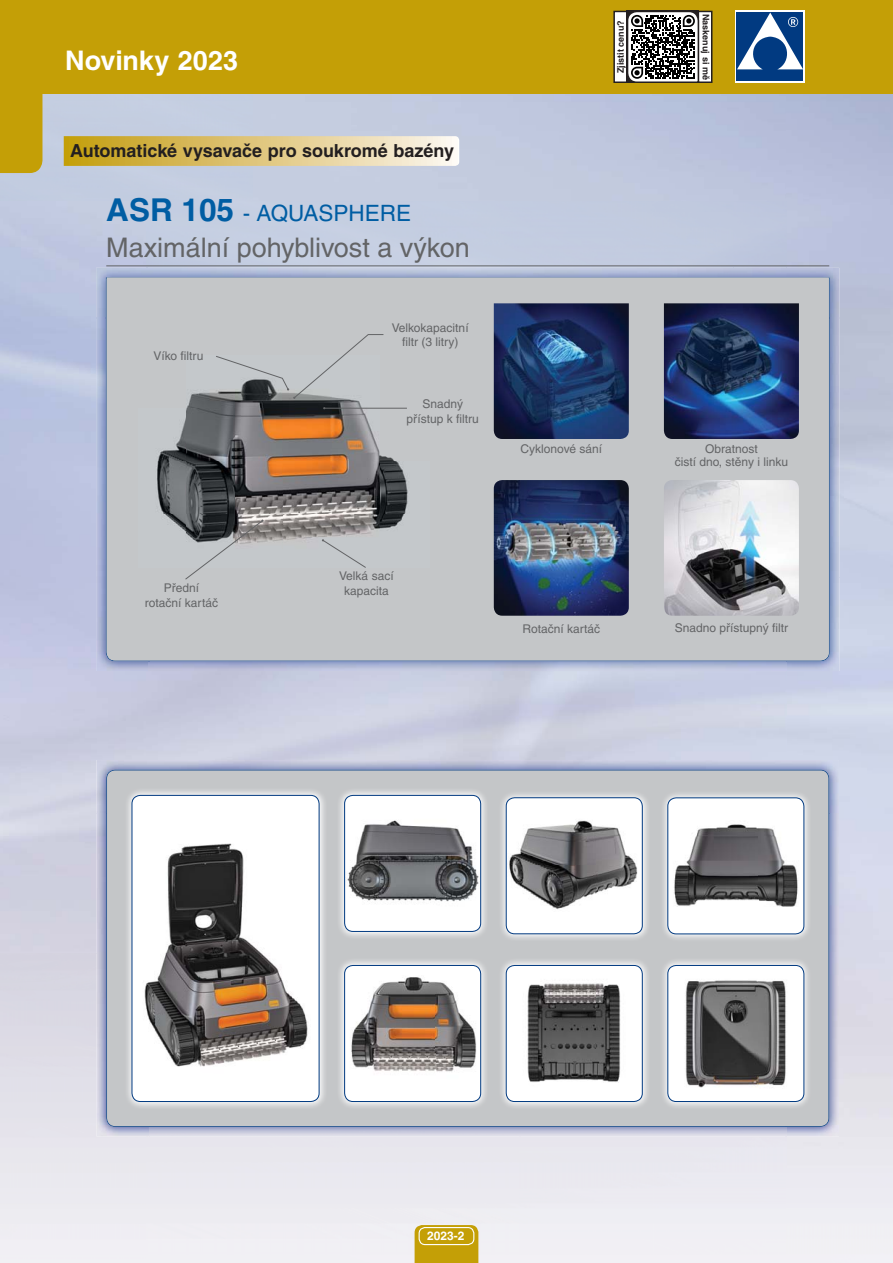
<style>
.page{position:relative;width:893px;height:1263px;background:#fff}
.page>*{position:absolute;margin:0;border:0;box-sizing:border-box;transform-origin:0 0}
.t1{font:27px "Helvetica CE";color:#636466}
.t2{font:700 27px "Helvetica CE";color:#fff}
.t3{font:22.5px "Helvetica CE";color:#005da3}
.t4{font:700 18px "Helvetica CE";color:#231f20}
.t5{font:12px/14.4px "Helvetica CE";color:#636466;text-align:center}
.t6{font:700 12px "Helvetica CE";color:#fff}
.t7{font:700 9px "Helvetica CE";color:#231f20}
.s1{font-weight:700;font-size:31.5px}
</style>
<div class="page">
<svg style="left:64px;top:136px;width:395px;height:30px;background:#dfc880"></svg>
<img style="left:96px;top:760px;width:743px;height:53px">
<img style="left:96px;top:813px;width:53px;height:324px">
<img style="left:786px;top:813px;width:53px;height:324px">
<div style="left:106px;top:770px;width:723px;height:357px;background:#c4c6c8"></div>
<img style="left:124px;top:787px;width:203px;height:322px">
<div style="left:132px;top:795px;width:187px;height:307px;background:#fff;border-radius:9px"></div>
<img style="left:144px;top:843px;width:164px;height:224px">
<div style="left:132px;top:795px;width:187px;height:307px;border:1px solid #013a81;border-radius:9px"></div>
<img style="left:659px;top:790px;width:153px;height:152px">
<svg style="left:668px;top:798px;width:136px;height:136px"></svg>
<img style="left:668px;top:925px;width:136px;height:9px">
<div style="left:668px;top:798px;width:136px;height:136px;border:1px solid #013a81;border-radius:9px"></div>
<img style="left:336px;top:957px;width:153px;height:153px">
<div style="left:345px;top:965px;width:136px;height:137px;background:#fff;border-radius:9px"></div>
<img style="left:351px;top:977px;width:126px;height:95px">
<div style="left:344px;top:965px;width:137px;height:137px;border:1px solid #013a81;border-radius:9px"></div>
<img style="left:660px;top:957px;width:152px;height:153px">
<div style="left:668px;top:965px;width:136px;height:137px;background:#fff;border-radius:9px"></div>
<img style="left:685px;top:980px;width:101px;height:108px">
<div style="left:668px;top:965px;width:136px;height:137px;border:1px solid #013a81;border-radius:9px"></div>
<img style="left:96px;top:268px;width:743px;height:50px">
<img style="left:96px;top:318px;width:53px;height:353px">
<img style="left:787px;top:318px;width:52px;height:353px">
<div style="left:107px;top:277px;width:722px;height:383px;background:#c4c6c8"></div>
<img style="left:494px;top:480px;width:135px;height:136px;border-radius:9px">
<img style="left:664px;top:480px;width:135px;height:136px;border-radius:9px">
<img style="left:494px;top:303px;width:135px;height:136px">
<img style="left:664px;top:303px;width:135px;height:136px">
<hr style="left:106px;top:265px;width:723px;height:1px;background:#636466">
<img style="left:498px;top:790px;width:152px;height:152px">
<div style="left:506px;top:798px;width:136px;height:136px;background:#fff;border-radius:9px"></div>
<img style="left:509px;top:820px;width:129px;height:89px">
<div style="left:506px;top:798px;width:136px;height:136px;border:1px solid #013a81;border-radius:9px"></div>
<img style="left:336px;top:787px;width:153px;height:153px">
<svg style="left:345px;top:795px;width:136px;height:136px"></svg>
<img style="left:346px;top:923px;width:135px;height:4px">
<div style="left:344px;top:795px;width:137px;height:137px;border:1px solid #013a81;border-radius:9px"></div>
<img style="left:498px;top:957px;width:152px;height:153px">
<div style="left:506px;top:965px;width:136px;height:137px;background:#fff;border-radius:9px"></div>
<img style="left:527px;top:983px;width:94px;height:100px">
<div style="left:506px;top:965px;width:136px;height:137px;border:1px solid #013a81;border-radius:9px"></div>
<img style="left:138px;top:355px;width:291px;height:213px">
<hr style="left:324px;top:408px;width:83px;height:1px;background:#636466">
<svg style="left:322px;top:539px;width:44px;height:29px"></svg>
<svg style="left:215px;top:334px;width:169px;height:65px;background:#b7babc"></svg>
<svg style="left:185px;top:520px;width:78px;height:60px;background:#9d9fa1"></svg>
<svg style="left:415px;top:1225px;width:63px;height:38px;background:#c5a00b"></svg>
<div style="left:419px;top:1227px;width:55px;height:18px;border:1px solid #fff;border-radius:6px"></div>
<div style="left:0;top:94px;width:42px;height:79px;background:#c49f06"></div>
<div style="left:0;top:0;width:893px;height:94px;background:#c49f06"></div>
<div style="left:613px;top:11px;width:16px;height:72px;border:2px solid #231f20"></div>
<svg style="left:616px;top:10px;width:189px;height:73px;background:#7b8687"></svg>
<h1 class="t2" style="left:65px;top:51px;width:174px">Novinky 2023</h1>
<h3 class="t4" style="left:70px;top:145px;width:386px">Automatické vysavače pro soukromé bazény</h3>
<h2 class="t3" style="left:106px;top:205px;width:306px"><span class="s1">ASR 105</span> - AQUASPHERE</h2>
<h1 class="t1" style="left:106px;top:238px;width:365px">Maximální pohyblivost a výkon</h1>
<p class="t5" style="left:153px;top:350px;width:51px">Víko filtru</p>
<p class="t5" style="left:145px;top:582px;width:75px">Přední rotační kartáč</p>
<p class="t5" style="left:392px;top:322px;width:78px">Velkokapacitní filtr (3 litry)</p>
<p class="t5" style="left:407px;top:398px;width:74px">Snadný přístup k filtru</p>
<p class="t5" style="left:339px;top:570px;width:56px">Velká sací kapacita</p>
<p class="t7" style="left:617px;top:73px;width:55px;rotate:-90deg">Zjistit cenu?</p>
<p class="t7" style="left:709px;top:14px;width:67px;rotate:90deg">Naskenuj si mě</p>
<p class="t5" style="left:520px;top:443px;width:83px">Cyklonové sání</p>
<p class="t5" style="left:675px;top:444px;width:115px;line-height:12.8px">Obratnost<br>čistí dno, stěny i linku</p>
<p class="t5" style="left:522px;top:623px;width:79px">Rotační kartáč</p>
<p class="t5" style="left:675px;top:622px;width:115px">Snadno přístupný filtr</p>
<p class="t6" style="left:427px;top:1232px;width:39px">2023-2</p>
</div>
